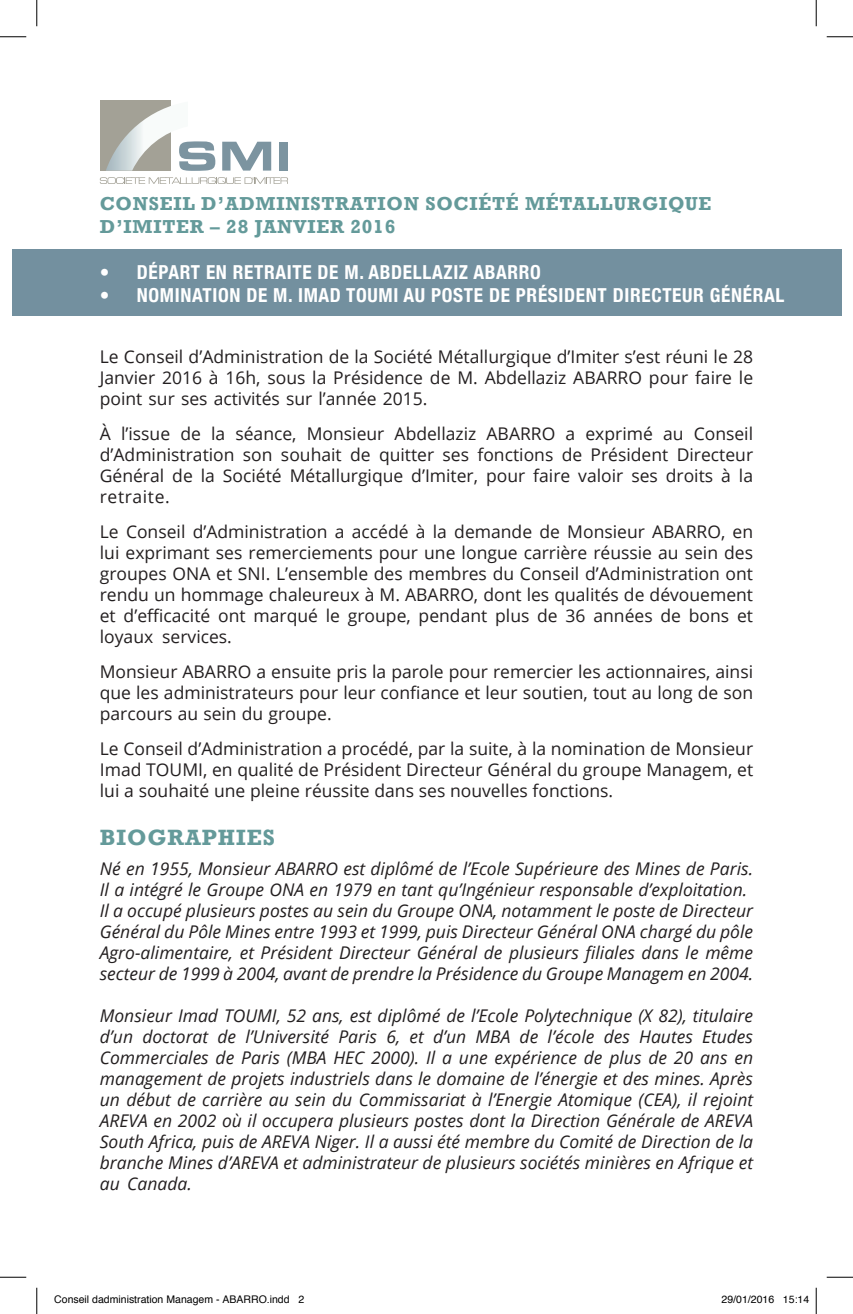
<style>
.page{position:relative;width:853px;height:1314px;background:#fff}
.page>*{position:absolute;margin:0;border:0;box-sizing:border-box;transform-origin:0 0}
.t1{font:700 22.75px "Rockwell";letter-spacing:.04em;color:#649a9a}
.t2{font:700 condensed 19.25px "Helvetica Neue";letter-spacing:.035em;color:#fff}
.t3{font:700 19.25px "Rockwell";letter-spacing:.04em;color:#649a9a}
.t4{font:17.5px/21px "Open Sans";color:#231f20;text-align:justify}
.t5{font:italic 17.5px/21px "Open Sans";color:#231f20;text-align:justify}
.t6{font:10.5px "Helvetica";color:#000}
</style>
<div class="page">
<div style="left:12px;top:249px;width:828px;height:67px;background:#73909f"></div>
<svg style="left:188px;top:141px;width:27px;height:30px"></svg>
<svg style="left:222px;top:142px;width:49px;height:29px"></svg>
<div style="left:279px;top:142px;width:8px;height:29px;background:#7c94a0"></div>
<svg style="left:100px;top:177px;width:188px;height:7px"></svg>
<div style="left:100px;top:100px;width:71px;height:71px;background:#a3a196"></div>
<img style="left:106px;top:106px;width:82px;height:65px">
<svg style="left:0;top:36px;width:26px;height:1px"></svg>
<svg style="left:826px;top:36px;width:26px;height:1px"></svg>
<svg style="left:0;top:1277px;width:26px;height:1px"></svg>
<svg style="left:826px;top:1277px;width:26px;height:1px"></svg>
<svg style="left:36px;top:0;width:1px;height:26px"></svg>
<svg style="left:36px;top:1287px;width:1px;height:27px"></svg>
<svg style="left:815px;top:0;width:1px;height:26px"></svg>
<svg style="left:815px;top:1287px;width:1px;height:27px"></svg>
<p class="t3" style="left:100px;top:192px;width:613px">CONSEIL D’ADMINISTRATION SOCIÉTÉ MÉTALLURGIQUE</p>
<p class="t3" style="left:100px;top:215px;width:297px">D’IMITER – 28 JANVIER 2016</p>
<p class="t2" style="left:100px;top:256px;width:442px">• DÉPART EN RETRAITE DE M. ABDELLAZIZ ABARRO</p>
<p class="t2" style="left:100px;top:279px;width:686px">• NOMINATION DE M. IMAD TOUMI AU POSTE DE PRÉSIDENT DIRECTEUR GÉNÉRAL</p>
<p class="t4" style="left:100px;top:345px;width:654px">Le Conseil d’Administration de la Société Métallurgique d’Imiter s’est réuni le 28<br>Janvier 2016 à 16h, sous la Présidence de M. Abdellaziz ABARRO pour faire le point sur ses activités sur l’année 2015.</p>
<p class="t4" style="left:100px;top:422px;width:654px">À l’issue de la séance, Monsieur Abdellaziz ABARRO a exprimé au Conseil d’Administration son souhait de quitter ses fonctions de Président Directeur Général de la Société Métallurgique d’Imiter, pour faire valoir ses droits à la retraite.</p>
<p class="t4" style="left:100px;top:520px;width:654px">Le Conseil d’Administration a accédé à la demande de Monsieur ABARRO, en lui exprimant ses remerciements pour une longue carrière réussie au sein des groupes ONA et SNI. L’ensemble des membres du Conseil d’Administration ont rendu un hommage chaleureux à M. ABARRO, dont les qualités de dévouement et d’efficacité ont marqué le groupe, pendant plus de 36 années de bons et loyaux services.</p>
<p class="t4" style="left:100px;top:660px;width:654px">Monsieur ABARRO a ensuite pris la parole pour remercier les actionnaires, ainsi que les administrateurs pour leur confiance et leur soutien, tout au long de son parcours au sein du groupe.</p>
<p class="t4" style="left:100px;top:737px;width:654px">Le Conseil d’Administration a procédé, par la suite, à la nomination de Monsieur Imad TOUMI, en qualité de Président Directeur Général du groupe Managem, et lui a souhaité une pleine réussite dans ses nouvelles fonctions.</p>
<p class="t1" style="left:100px;top:823px;width:176px">BIOGRAPHIES</p>
<p class="t5" style="left:100px;top:857px;width:654px">Né en 1955, Monsieur ABARRO est diplômé de l’Ecole Supérieure des Mines de Paris.<br>Il a intégré le Groupe ONA en 1979 en tant qu’Ingénieur responsable d’exploitation.</p>
<p class="t5" style="left:100px;top:899px;width:654px">Il a occupé plusieurs postes au sein du Groupe ONA, notamment le poste de Directeur Général du Pôle Mines entre 1993 et 1999, puis Directeur Général ONA chargé du pôle Agro-alimentaire, et Président Directeur Général de plusieurs filiales dans le même secteur de 1999 à 2004, avant de prendre la Présidence du Groupe Managem en 2004.</p>
<p class="t5" style="left:100px;top:1004px;width:654px">Monsieur Imad TOUMI, 52 ans, est diplômé de l’Ecole Polytechnique (X 82), titulaire d’un doctorat de l’Université Paris 6, et d’un MBA de l’école des Hautes Etudes Commerciales de Paris (MBA HEC 2000). Il a une expérience de plus de 20 ans en management de projets industriels dans le domaine de l’énergie et des mines. Après un début de carrière au sein du Commissariat à l’Energie Atomique (CEA), il rejoint AREVA en 2002 où il occupera plusieurs postes dont la Direction Générale de AREVA South Africa, puis de AREVA Niger. Il a aussi été membre du Comité de Direction de la branche Mines d’AREVA et administrateur de plusieurs sociétés minières en Afrique et au Canada.</p>
<p class="t6" style="left:54px;top:1291px;width:251px">Conseil dadministration Managem - ABARRO.indd 2</p>
<p class="t6" style="left:721px;top:1291px;width:89px">29/01/2016 15:14</p>
</div>
